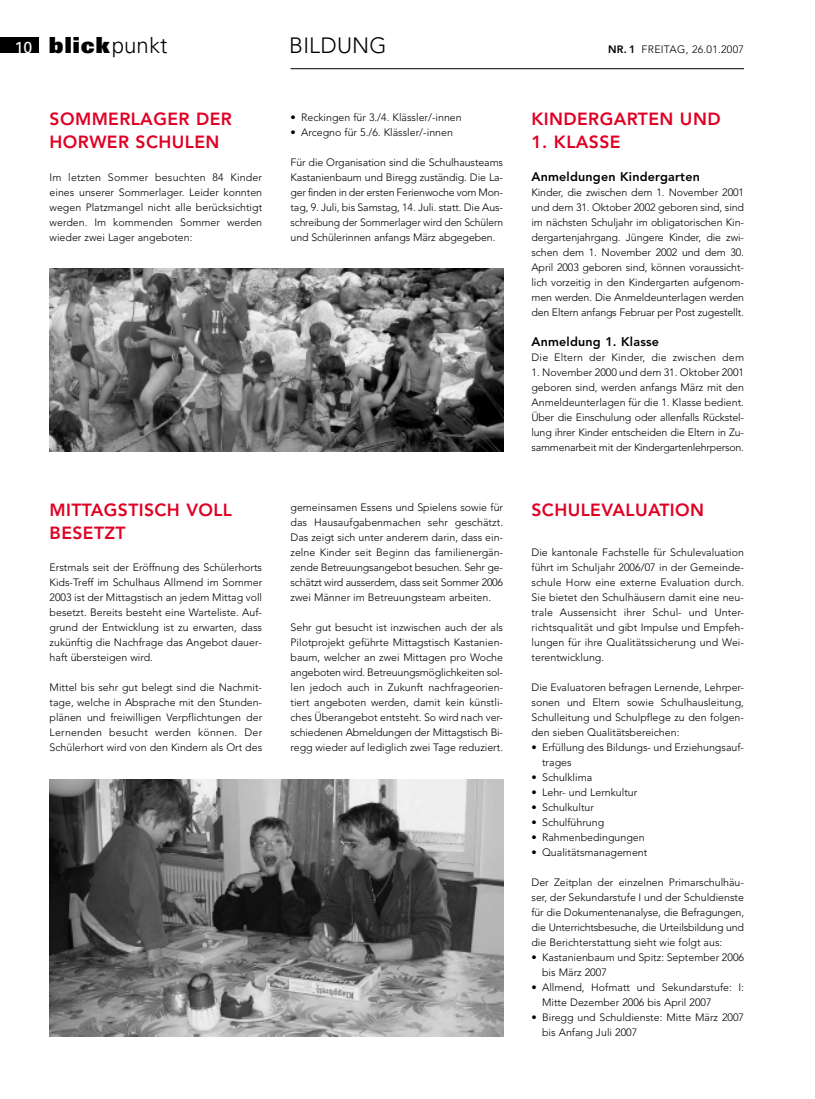
<style>
.page{position:relative;width:815px;height:1099px;background:#fff}
.page>*{position:absolute;margin:0;border:0;box-sizing:border-box;transform-origin:0 0}
.t1{font:900 22.12px "Univers";letter-spacing:.05em;color:#000}
.t2{font:300 22px "Avenir";letter-spacing:.01em;color:#000}
.t3{font:800 17.5px/22.5px "Avenir";letter-spacing:.025em;color:#df0024}
.t4{font:800 12.5px "Avenir";letter-spacing:.02em;color:#000}
.t5{font:300 10.62px/15px "Avenir";color:#000;text-align:justify}
.t6{font:300 10.62px "Avenir";letter-spacing:.02em;color:#000}
.t7{font:300 10.62px "Avenir";letter-spacing:.025em;color:#000}
.s1{font-weight:400;font-size:15.88px;color:#fff}
.s2{font-weight:300}
.s3{font-weight:800}
</style>
<div class="page">
<div style="left:0;top:37px;width:39px;height:16px;background:#000"></div>
<hr style="left:291px;top:68px;width:453px;height:1px;background:#000">
<img style="left:50px;top:268px;width:453px;height:183px">
<img style="left:50px;top:779px;width:453px;height:257px">
<h1 class="t1" style="left:15px;top:37px;width:155px"><span class="s1">10</span> blick<span class="s2">punkt</span></h1>
<h2 class="t2" style="left:289px;top:37px;width:99px">BILDUNG</h2>
<p class="t7" style="left:608px;top:45px;width:137px"><span class="s3">NR. 1</span> FREITAG, 26.01.2007</p>
<h3 class="t3" style="left:50px;top:110px;width:184px">SOMMERLAGER DER<br>HORWER SCHULEN</h3>
<p class="t5" style="left:50px;top:171px;width:214px">Im letzten Sommer besuchten 84 Kinder eines unserer Sommerlager. Leider konnten wegen Platzmangel nicht alle berücksichtigt werden. Im kommenden Sommer werden wieder zwei Lager angeboten:</p>
<p class="t4" style="left:531px;top:172px;width:170px">Anmeldungen Kindergarten</p>
<h3 class="t3" style="left:531px;top:110px;width:191px">KINDERGARTEN UND</h3>
<h3 class="t3" style="left:531px;top:132px;width:91px">1. KLASSE</h3>
<p class="t5" style="left:291px;top:111px;width:173px">• Reckingen für 3./4. Klässler/-innen</p>
<p class="t5" style="left:291px;top:126px;width:164px">• Arcegno für 5./6. Klässler/-innen</p>
<p class="t5" style="left:291px;top:156px;width:214px">Für die Organisation sind die Schulhausteams Kastanienbaum und Biregg zuständig. Die La&shy;ger finden in der ersten Ferienwoche vom Mon&shy;tag, 9. Juli, bis Samstag, 14. Juli. statt. Die Aus&shy;schreibung der Sommerlager wird den Schülern und Schülerinnen anfangs März abgegeben.</p>
<p class="t5" style="left:531px;top:186px;width:214px">Kinder, die zwischen dem 1. November 2001 und dem 31. Oktober 2002 geboren sind, sind im nächsten Schuljahr im obligatorischen Kin&shy;dergartenjahrgang. Jüngere Kinder, die zwi&shy;schen dem 1. November 2002 und dem 30.<br>April 2003 geboren sind, können voraussicht&shy;lich vorzeitig in den Kindergarten aufgenom&shy;men werden. Die Anmeldeunterlagen werden den Eltern anfangs Februar per Post zugestellt.</p>
<p class="t4" style="left:531px;top:337px;width:129px">Anmeldung 1. Klasse</p>
<p class="t6" style="left:531px;top:353px;width:214px">Die Eltern der Kinder, die zwischen dem</p>
<p class="t5" style="left:531px;top:366px;width:214px">1. November 2000 und dem 31. Oktober 2001 geboren sind, werden anfangs März mit den Anmeldeunterlagen für die 1. Klasse bedient.<br>Über die Einschulung oder allenfalls Rückstel&shy;lung ihrer Kinder entscheiden die Eltern in Zu&shy;sammenarbeit mit der Kindergartenlehrperson.</p>
<h3 class="t3" style="left:50px;top:500px;width:184px">MITTAGSTISCH VOLL<br>BESETZT</h3>
<p class="t5" style="left:50px;top:561px;width:214px">Erstmals seit der Eröffnung des Schülerhorts Kids-Treff im Schulhaus Allmend im Sommer 2003 ist der Mittagstisch an jedem Mittag voll besetzt. Bereits besteht eine Warteliste. Auf&shy;grund der Entwicklung ist zu erwarten, dass zukünftig die Nachfrage das Angebot dauer&shy;haft übersteigen wird.</p>
<p class="t5" style="left:50px;top:681px;width:214px">Mittel bis sehr gut belegt sind die Nachmit&shy;tage, welche in Absprache mit den Stunden&shy;plänen und freiwilligen Verpflichtungen der Lernenden besucht werden können. Der Schülerhort wird von den Kindern als Ort des</p>
<p class="t5" style="left:291px;top:501px;width:214px">gemeinsamen Essens und Spielens sowie für das Hausaufgabenmachen sehr geschätzt.<br>Das zeigt sich unter anderem darin, dass ein&shy;zelne Kinder seit Beginn das familienergän&shy;zende Betreuungsangebot besuchen. Sehr ge&shy;schätzt wird ausserdem, dass seit Sommer 2006 zwei Männer im Betreuungsteam arbeiten.</p>
<p class="t5" style="left:291px;top:621px;width:214px">Sehr gut besucht ist inzwischen auch der als Pilotprojekt geführte Mittagstisch Kastanien&shy;baum, welcher an zwei Mittagen pro Woche angeboten wird. Betreuungsmöglichkeiten sol&shy;len jedoch auch in Zukunft nachfrageorien&shy;tiert angeboten werden, damit kein künstli&shy;ches Überangebot entsteht. So wird nach ver&shy;schiedenen Abmeldungen der Mittagstisch Bi&shy;regg wieder auf lediglich zwei Tage reduziert.</p>
<h3 class="t3" style="left:531px;top:500px;width:174px">SCHULEVALUATION</h3>
<p class="t5" style="left:531px;top:546px;width:214px">Die kantonale Fachstelle für Schulevaluation führt im Schuljahr 2006/07 in der Gemeinde&shy;schule Horw eine externe Evaluation durch.<br>Sie bietet den Schulhäusern damit eine neu&shy;trale Aussensicht ihrer Schul- und Unter&shy;richtsqualität und gibt Impulse und Empfeh&shy;lungen für ihre Qualitätssicherung und Wei&shy;terentwicklung.</p>
<p class="t5" style="left:531px;top:681px;width:214px">Die Evaluatoren befragen Lernende, Lehrper&shy;sonen und Eltern sowie Schulhausleitung, Schulleitung und Schulpflege zu den folgen&shy;den sieben Qualitätsbereichen:</p>
<p class="t5" style="left:542px;top:741px;width:203px;text-indent:-11px">• Erfüllung des Bildungs- und Erziehungsauf&shy;trages</p>
<p class="t5" style="left:531px;top:771px;width:62px">• Schulklima</p>
<p class="t5" style="left:531px;top:786px;width:107px">• Lehr- und Lernkultur</p>
<p class="t5" style="left:531px;top:801px;width:64px">• Schulkultur</p>
<p class="t5" style="left:531px;top:816px;width:74px">• Schulführung</p>
<p class="t5" style="left:531px;top:831px;width:115px">• Rahmenbedingungen</p>
<p class="t5" style="left:531px;top:846px;width:117px">• Qualitätsmanagement</p>
<p class="t5" style="left:531px;top:876px;width:214px">Der Zeitplan der einzelnen Primarschulhäu&shy;ser, der Sekundarstufe I und der Schuldienste für die Dokumentenanalyse, die Befragungen, die Unterrichtsbesuche, die Urteilsbildung und die Berichterstattung sieht wie folgt aus:</p>
<p class="t5" style="left:542px;top:951px;width:203px;text-indent:-11px">• Kastanienbaum und Spitz: September 2006 bis März 2007</p>
<p class="t5" style="left:542px;top:981px;width:203px;text-indent:-11px">• Allmend, Hofmatt und Sekundarstufe: I:<br>Mitte Dezember 2006 bis April 2007</p>
<p class="t5" style="left:542px;top:1011px;width:203px;text-indent:-11px">• Biregg und Schuldienste: Mitte März 2007 bis Anfang Juli 2007</p>
</div>
